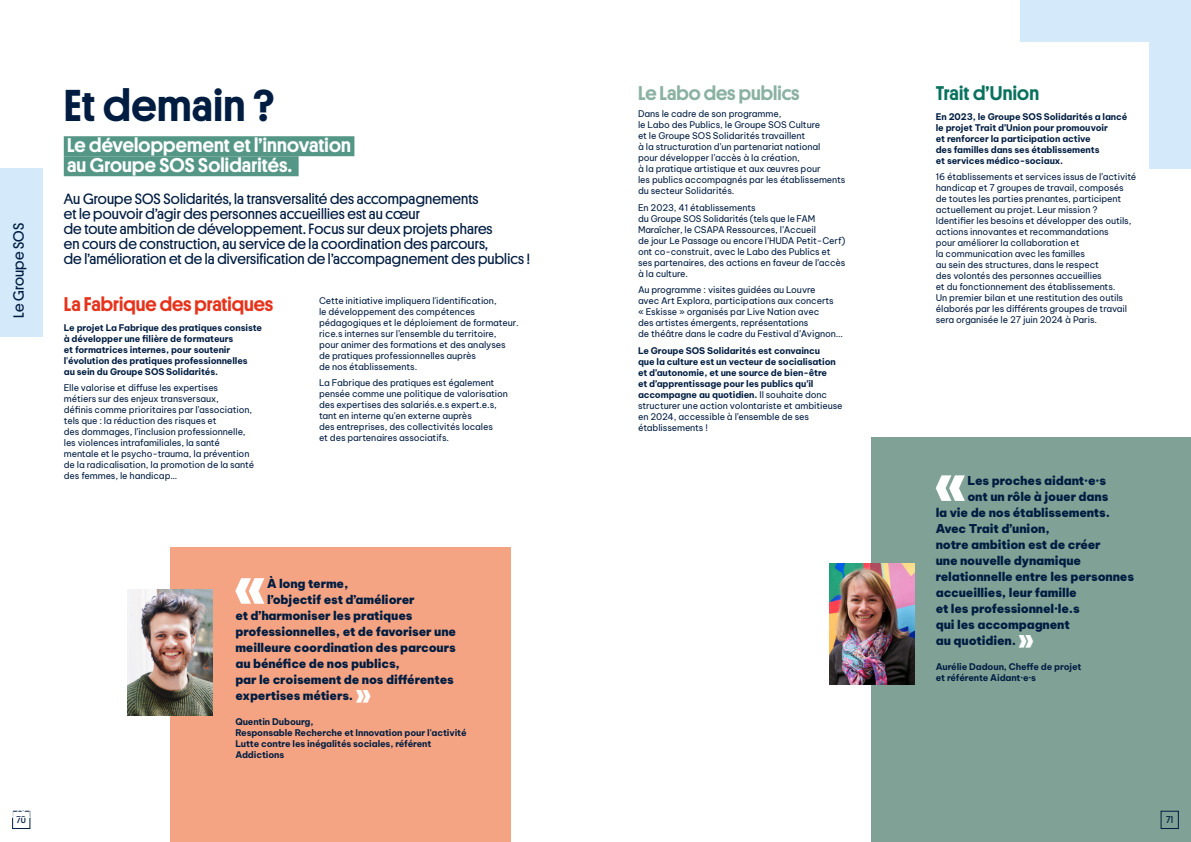
<style>
.page{position:relative;width:1191px;height:842px;background:#fff}
.page>*{position:absolute;margin:0;border:0;box-sizing:border-box;transform-origin:0 0}
.t1{font:700 73.2px "Platform";color:#fff}
.t2{font:500 45px "Platform";letter-spacing:.01em;color:#001d41}
.t3{font:700 36px "Platform";color:#fff}
.t4{font:500 20px/20px "Platform";letter-spacing:.01em;color:#fff}
.t5{font:500 20px "Platform";color:#e6331c}
.t6{font:500 20px "Platform";color:#8ab1a2}
.t7{font:500 20px "Platform";letter-spacing:.01em;color:#09725f}
.t8{font:15px/15px "Platform";letter-spacing:.01em;color:#001d41}
.t9{font:900 12px "Be Vietnam Pro";letter-spacing:-.01em;color:#001d41}
.t10{font:10px "Platform";color:#001d41}
.t11{font:10px "Platform";color:#fff}
.t12{font:9px/11px "Be Vietnam Pro";letter-spacing:-.01em;color:#001d41}
.t13{font:700 9px/11px "Be Vietnam Pro";letter-spacing:-.01em;color:#001d41}
.s1{font-weight:400}
</style>
<div class="page">
<div style="left:0;top:168px;width:42px;height:169px;background:#d4eafa"></div>
<div style="left:1020px;top:0;width:171px;height:168px;background:#d4eafa"></div>
<div style="left:935px;top:43px;width:213px;height:210px;background:#fff"></div>
<div style="left:64px;top:136px;width:290px;height:20px;background:#559787"></div>
<div style="left:64px;top:156px;width:235px;height:20px;background:#559787"></div>
<div style="left:170px;top:547px;width:340px;height:295px;background:#f5a483"></div>
<div style="left:872px;top:437px;width:319px;height:405px;background:#80a296"></div>
<img style="left:128px;top:589px;width:85px;height:127px">
<img style="left:830px;top:564px;width:85px;height:120px">
<div style="left:1161px;top:811px;width:17px;height:18px;border:1px solid #001d41"></div>
<div style="left:12px;top:811px;width:18px;height:18px;border:1px solid #001d41"></div>
<div style="left:12px;top:800px;width:18px;height:17px;border:1px solid #fff"></div>
<h3 class="t8" style="left:10px;top:318px;width:96px;rotate:-90deg">Le Groupe SOS</h3>
<h2 class="t2" style="left:64px;top:73px;width:212px">Et demain ?</h2>
<h3 class="t4" style="left:67px;top:134px;width:285px">Le développement et l’innovation au Groupe SOS Solidarités.</h3>
<p class="t8" style="left:64px;top:191px;width:467px">Au Groupe SOS Solidarités, la transversalité des accompagnements<br>et le pouvoir d’agir des personnes accueillies est au cœur<br>de toute ambition de développement. Focus sur deux projets phares<br>en cours de construction, au service de la coordination des parcours,<br>de l’amélioration et de la diversification de l’accompagnement des publics !</p>
<h3 class="t5" style="left:64px;top:290px;width:211px">La Fabrique des pratiques</h3>
<p class="t13" style="left:64px;top:321px;width:200px">Le projet La Fabrique des pratiques consiste à développer une filière de formateurs<br>et formatrices internes, pour soutenir l'évolution des pratiques professionnelles<br>au sein du Groupe SOS Solidarités.</p>
<p class="t12" style="left:64px;top:382px;width:192px">Elle valorise et diffuse les expertises<br>métiers sur des enjeux transversaux,<br>définis comme prioritaires par l’association, tels que : la réduction des risques et<br>des dommages, l’inclusion professionnelle, les violences intrafamiliales, la santé mentale et le psycho-trauma, la prévention de la radicalisation, la promotion de la santé des femmes, le handicap…</p>
<p class="t12" style="left:319px;top:294px;width:201px">Cette initiative impliquera l'identification,<br>le développement des compétences pédagogiques et le déploiement de formateur. rice.s internes sur l’ensemble du territoire, pour animer des formations et des analyses de pratiques professionnelles auprès<br>de nos établissements.</p>
<p class="t12" style="left:319px;top:377px;width:191px">La Fabrique des pratiques est également pensée comme une politique de valorisation des expertises des salariés.e.s expert.e.s, tant en interne qu'en externe auprès<br>des entreprises, des collectivités locales<br>et des partenaires associatifs.</p>
<p class="t11" style="left:17px;top:801px;width:11px">70</p>
<h1 class="t1" style="left:234px;top:532px;width:32px">«</h1>
<h3 class="t9" style="left:267px;top:573px;width:83px">À long terme,</h3>
<h3 class="t9" style="left:267px;top:589px;width:149px">l’objectif est d’améliorer</h3>
<h3 class="t9" style="left:235px;top:605px;width:179px">et d’harmoniser les pratiques</h3>
<h3 class="t9" style="left:235px;top:621px;width:222px">professionnelles, et de favoriser une</h3>
<h3 class="t9" style="left:235px;top:637px;width:222px">meilleure coordination des parcours</h3>
<h3 class="t9" style="left:235px;top:653px;width:166px">au bénéfice de nos publics,</h3>
<h3 class="t9" style="left:235px;top:669px;width:220px">par le croisement de nos différentes</h3>
<h3 class="t9" style="left:235px;top:685px;width:119px">expertises métiers.</h3>
<h3 class="t3" style="left:356px;top:667px;width:17px">»</h3>
<p class="t13" style="left:235px;top:715px;width:233px">Quentin Dubourg,<br>Responsable Recherche et Innovation pour l'activité Lutte contre les inégalités sociales, référent Addictions</p>
<h3 class="t6" style="left:638px;top:79px;width:163px">Le Labo des publics</h3>
<p class="t12" style="left:638px;top:107px;width:209px">Dans le cadre de son programme,<br>le Labo des Publics, le Groupe SOS Culture<br>et le Groupe SOS Solidarités travaillent<br>à la structuration d’un partenariat national<br>pour développer l’accès à la création,<br>à la pratique artistique et aux œuvres pour<br>les publics accompagnés par les établissements du secteur Solidarités.</p>
<p class="t12" style="left:638px;top:201px;width:209px">En 2023, 41 établissements<br>du Groupe SOS Solidarités (tels que le FAM Maraîcher, le CSAPA Ressources, l’Accueil<br>de jour Le Passage ou encore l’HUDA Petit-Cerf) ont co-construit, avec le Labo des Publics et ses partenaires, des actions en faveur de l’accès à la culture.</p>
<p class="t12" style="left:638px;top:284px;width:206px">Au programme : visites guidées au Louvre<br>avec Art Explora, participations aux concerts<br>« Eskisse » organisés par Live Nation avec<br>des artistes émergents, représentations<br>de théâtre dans le cadre du Festival d’Avignon...</p>
<p class="t13" style="left:638px;top:344px;width:206px">Le Groupe SOS Solidarités est convaincu<br>que la culture est un vecteur de socialisation et d’autonomie, et une source de bien-être<br>et d’apprentissage pour les publics qu’il accompagne au quotidien. <span class="s1">Il souhaite donc structurer une action volontariste et ambitieuse en 2024, accessible à l’ensemble de ses établissements !</span></p>
<h3 class="t7" style="left:935px;top:79px;width:105px">Trait d’Union</h3>
<p class="t13" style="left:935px;top:110px;width:193px">En 2023, le Groupe SOS Solidarités a lancé le projet Trait d’Union pour promouvoir<br>et renforcer la participation active<br>des familles dans ses établissements<br>et services médico-sociaux.</p>
<p class="t12" style="left:935px;top:171px;width:202px">16 établissements et services issus de l’activité handicap et 7 groupes de travail, composés de toutes les parties prenantes, participent actuellement au projet. Leur mission ?<br>Identifier les besoins et développer des outils, actions innovantes et recommandations<br>pour améliorer la collaboration et<br>la communication avec les familles<br>au sein des structures, dans le respect<br>des volontés des personnes accueillies<br>et du fonctionnement des établissements.<br>Un premier bilan et une restitution des outils élaborés par les différents groupes de travail sera organisée le 27 juin 2024 à Paris.</p>
<h1 class="t1" style="left:935px;top:429px;width:32px">«</h1>
<h3 class="t9" style="left:967px;top:470px;width:140px">Les proches aidant·e·s</h3>
<h3 class="t9" style="left:967px;top:486px;width:142px">ont un rôle à jouer dans</h3>
<h3 class="t9" style="left:935px;top:502px;width:176px">la vie de nos établissements.</h3>
<h3 class="t9" style="left:935px;top:518px;width:116px">Avec Trait d’union,</h3>
<h3 class="t9" style="left:935px;top:534px;width:166px">notre ambition est de créer</h3>
<h3 class="t9" style="left:935px;top:550px;width:147px">une nouvelle dynamique</h3>
<h3 class="t9" style="left:935px;top:566px;width:200px">relationnelle entre les personnes</h3>
<h3 class="t9" style="left:935px;top:582px;width:142px">accueillies, leur famille</h3>
<h3 class="t9" style="left:935px;top:598px;width:146px">et les professionnel·le.s</h3>
<h3 class="t9" style="left:935px;top:614px;width:135px">qui les accompagnent</h3>
<h3 class="t9" style="left:935px;top:630px;width:82px">au quotidien.</h3>
<h3 class="t3" style="left:1018px;top:612px;width:17px">»</h3>
<p class="t13" style="left:935px;top:660px;width:147px">Aurélie Dadoun, Cheffe de projet et référente Aidant·e·s</p>
<p class="t10" style="left:17px;top:812px;width:11px">70</p>
<p class="t10" style="left:1166px;top:812px;width:8px">71</p>
</div>
